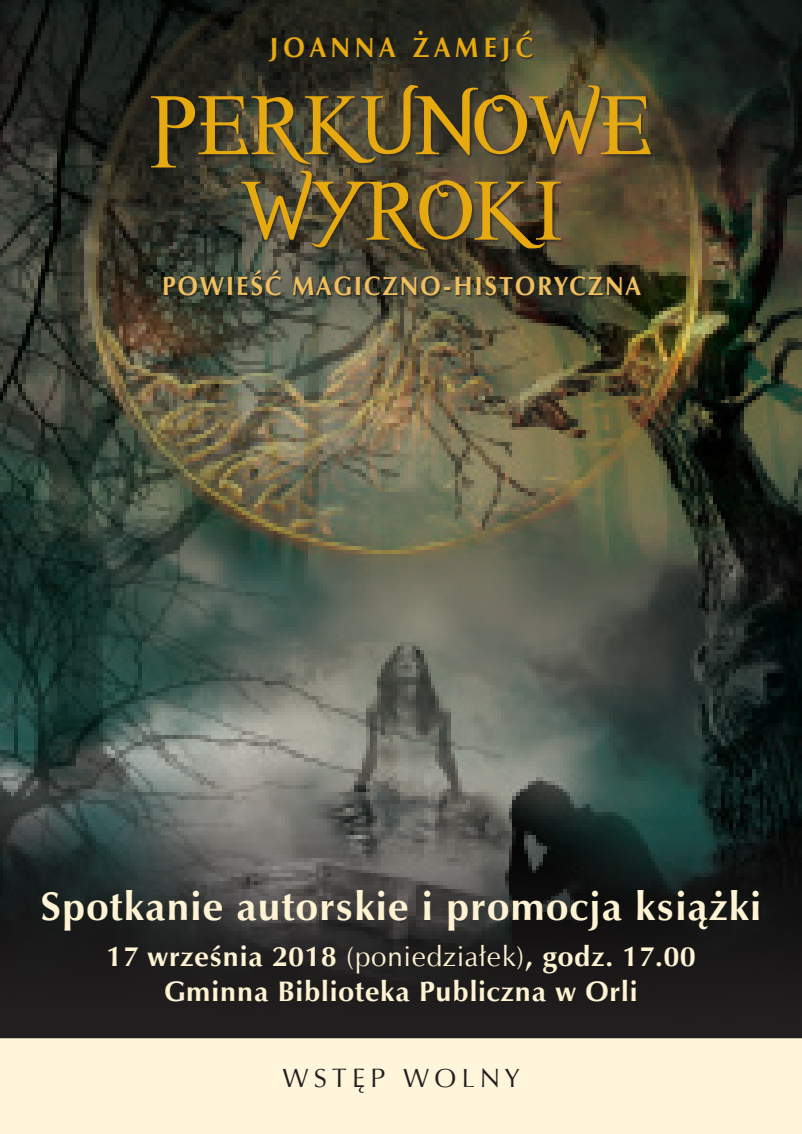
<style>
.page{position:relative;width:802px;height:1134px;background:#fff}
.page>*{position:absolute;margin:0;border:0;box-sizing:border-box;transform-origin:0 0}
.t1{font:700 39.96px "Zapf Humnst EU";letter-spacing:.03em;color:#fef3d2}
.t2{font:700 28.2px/35.2px "Zapf Humnst EU";letter-spacing:.03em;color:#fef3d2;text-align:center}
.t3{font:700 28.12px "Zapf Humnst EU";letter-spacing:.2em;color:#e7a910;scale:.92 1}
.t4{font:26.6px "Zapf Humnst EU";letter-spacing:.2em;color:#231f20}
.t5{font:700 26.56px "Zapf Humnst EU";letter-spacing:.09em;color:#f0bf5e;scale:.92 1}
.s1{font-weight:400}
</style>
<div class="page">
<img style="left:0;top:0;width:801px;height:815px">
<div style="left:0;top:1037px;width:802px;height:97px;background:#fef5db"></div>
<svg style="left:0;top:815px;width:802px;height:222px;background:#292b2a"></svg>
<div style="left:164px;top:270px;width:479px;height:28px;background:#231f20;opacity:.75"></div>
<div style="left:269px;top:31px;width:265px;height:33px;background:#231f20;opacity:.75"></div>
<div style="left:240px;top:170px;width:324px;height:83px;background:#231f20;opacity:.7"></div>
<svg style="left:241px;top:172px;width:320px;height:77px;background:#715d2c"></svg>
<div style="left:150px;top:84px;width:505px;height:88px;background:#231f20;opacity:.7"></div>
<svg style="left:151px;top:85px;width:500px;height:82px;background:#685629"></svg>
<p class="t3" style="left:270px;top:30px;width:287px">Joanna ŻAm ejć</p>
<p class="t5" style="left:162px;top:270px;width:521px">powieść Magiczno-historyczna</p>
<h1 class="t1" style="left:41px;top:882px;width:722px">Spotkanie autorskie i promocja książki</h1>
<p class="t2" style="left:106px;top:940px;width:590px">17 września 2018 <span class="s1">(poniedziałek)</span>, godz. 17.00<br>Gminna Biblioteka Publiczna w Orli</p>
<p class="t4" style="left:282px;top:1061px;width:239px">Wstęp w olny</p>
</div>
